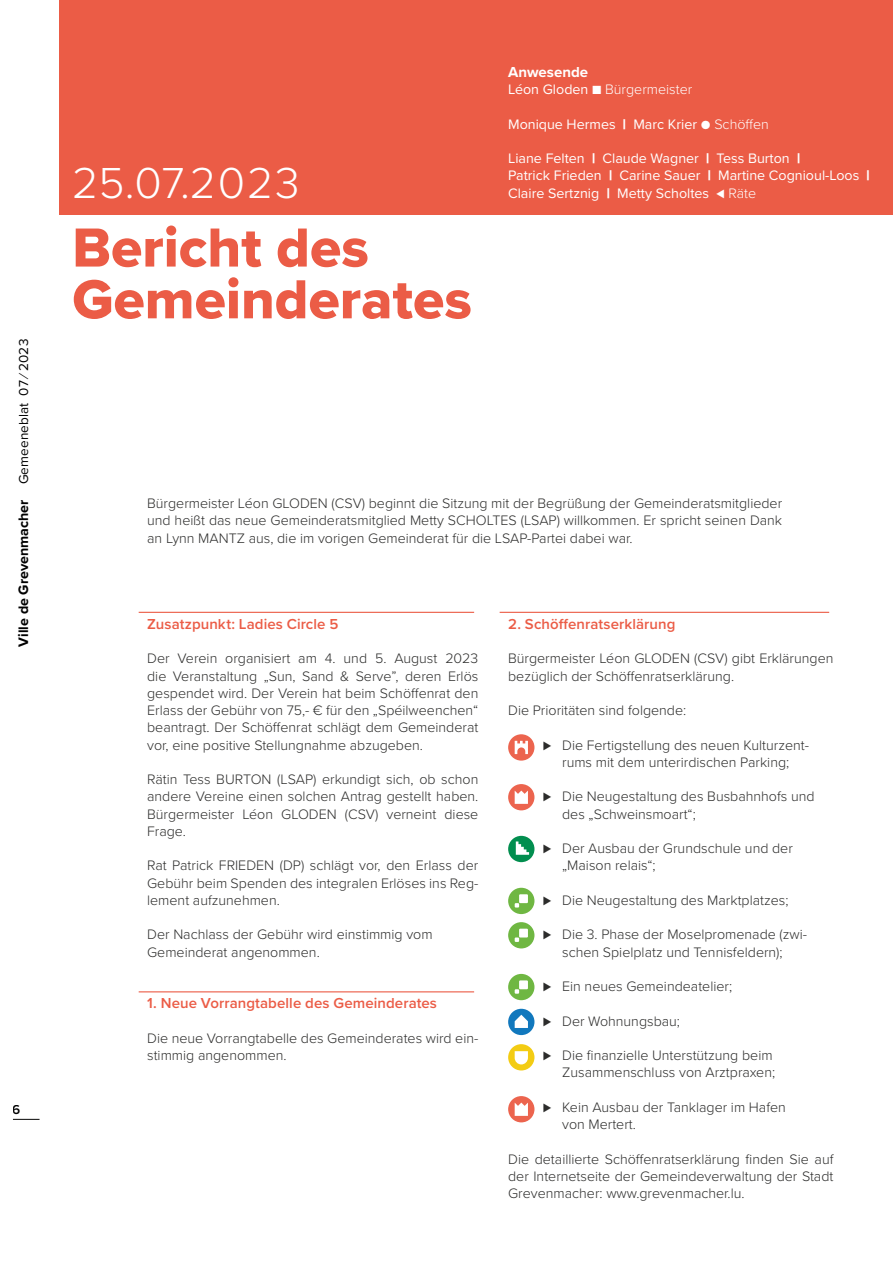
<style>
.page{position:relative;width:893px;height:1263px;background:#fff}
.page>*{position:absolute;margin:0;border:0;box-sizing:border-box;transform-origin:0 0}
.t1{font:57px/51.8px "Proxima Nova Extrabld";color:#eb5c46}
.t2{font:300 45px "Proxima Nova";letter-spacing:.04em;color:#fff}
.t3{font:600 15px "Proxima Nova";letter-spacing:.005em;color:#eb5c46}
.t4{font:700 15px "Proxima Nova";color:#fff}
.t5{font:300 14.25px/17.2px "Proxima Nova";color:#2c2c2b}
.t6{font:14.25px/17.2px "Proxima Nova";color:#fff}
.t7{font:700 14.25px "Proxima Nova";color:#000}
.t8{font:300 14.25px "Proxima Nova";color:#fff}
.t9{font:600 13.5px "Proxima Nova";color:#000}
.s1{font-weight:400;font-size:13.5px}
.s2{font-weight:400}
.s3{font-weight:900}
.s4{font-weight:300}
</style>
<div class="page">
<div style="left:60px;top:0;width:833px;height:215px;background:#eb5c46"></div>
<hr style="left:139px;top:612px;width:335px;height:1px;background:#eb5c46">
<hr style="left:139px;top:991px;width:335px;height:1px;background:#eb5c46">
<hr style="left:500px;top:612px;width:329px;height:1px;background:#eb5c46">
<svg style="left:13px;top:1119px;width:27px;height:1px"></svg>
<div style="left:508px;top:734px;width:26px;height:27px;background:#ec644e;border-radius:50%"></div>
<svg style="left:515px;top:741px;width:13px;height:13px"></svg>
<div style="left:508px;top:784px;width:26px;height:26px;background:#ec644e;border-radius:50%"></div>
<svg style="left:515px;top:791px;width:13px;height:13px"></svg>
<div style="left:508px;top:1096px;width:26px;height:26px;background:#ec644e;border-radius:50%"></div>
<svg style="left:515px;top:1102px;width:13px;height:14px"></svg>
<div style="left:508px;top:836px;width:26px;height:26px;background:#028e4f;border-radius:50%"></div>
<svg style="left:516px;top:841px;width:13px;height:14px"></svg>
<div style="left:508px;top:888px;width:26px;height:26px;background:#6fb742;border-radius:50%"></div>
<div style="left:519px;top:894px;width:9px;height:9px;background:#fff"></div>
<svg style="left:515px;top:903px;width:4px;height:4px"></svg>
<div style="left:508px;top:1009px;width:26px;height:26px;background:#1178bd;border-radius:50%"></div>
<svg style="left:515px;top:1015px;width:13px;height:13px"></svg>
<div style="left:508px;top:1044px;width:26px;height:26px;background:#f3cc13;border-radius:50%"></div>
<svg style="left:515px;top:1051px;width:13px;height:13px"></svg>
<div style="left:508px;top:922px;width:26px;height:26px;background:#6fb742;border-radius:50%"></div>
<div style="left:519px;top:929px;width:9px;height:8px;background:#fff"></div>
<svg style="left:515px;top:937px;width:4px;height:5px"></svg>
<div style="left:508px;top:974px;width:26px;height:26px;background:#6fb742;border-radius:50%"></div>
<div style="left:519px;top:980px;width:9px;height:9px;background:#fff"></div>
<svg style="left:515px;top:989px;width:4px;height:5px"></svg>
<p class="t7" style="left:13px;top:646px;width:309px;rotate:-90deg">Ville de Grevenmacher <span class="s1">Gemeeneblat 07 ∕2023</span></p>
<p class="t9" style="left:13px;top:1100px;width:10px">6</p>
<h2 class="t2" style="left:72px;top:149px;width:229px">25.07.2023</h2>
<h1 class="t1" style="left:72px;top:221px;width:401px">Bericht des<br>Gemeinderates</h1>
<p class="t4" style="left:508px;top:61px;width:81px">Anwesende</p>
<p class="t8" style="left:508px;top:79px;width:186px"><span class="s2">Léon Gloden ■</span> Bürgermeister</p>
<p class="t6" style="left:508px;top:115px;width:262px">Monique Hermes <span class="s3">|</span> Marc Krier ● <span class="s4">Schöffen</span></p>
<p class="t6" style="left:508px;top:149px;width:363px">Liane Felten <span class="s3">|</span> Claude Wagner <span class="s3">|</span> Tess Burton <span class="s3">|<br></span>Patrick Frieden <span class="s3">|</span> Carine Sauer <span class="s3">|</span> Martine Cognioul-Loos <span class="s3">|</span></p>
<p class="t6" style="left:508px;top:184px;width:250px">Claire Sertznig <span class="s3">|</span> Metty Scholtes ⊳ <span class="s4">Räte</span></p>
<p class="t5" style="left:147px;top:494px;width:636px;text-align:justify">Bürgermeister Léon GLODEN (CSV) beginnt die Sitzung mit der Begrüßung der Gemeinderatsmitglieder und heißt das neue Gemeinderatsmitglied Metty SCHOLTES (LSAP) willkommen. Er spricht seinen Dank an Lynn MANTZ aus, die im vorigen Gemeinderat für die LSAP-Partei dabei war.</p>
<p class="t3" style="left:147px;top:613px;width:193px">Zusatzpunkt: Ladies Circle 5</p>
<p class="t5" style="left:147px;top:649px;width:333px;text-align:justify">Der Verein organisiert am 4. und 5. August 2023 die Veranstaltung „Sun, Sand &amp; Serve”, deren Erlös gespendet wird. Der Verein hat beim Schöffenrat den Erlass der Gebühr von 75,- € für den „Spéilweenchen“ beantragt. Der Schöffenrat schlägt dem Gemeinderat vor, eine positive Stellungnahme abzugeben.</p>
<p class="t5" style="left:147px;top:770px;width:333px;text-align:justify">Rätin Tess BURTON (LSAP) erkundigt sich, ob schon andere Vereine einen solchen Antrag gestellt haben.<br>Bürgermeister Léon GLODEN (CSV) verneint diese Frage.</p>
<p class="t5" style="left:147px;top:856px;width:333px;text-align:justify">Rat Patrick FRIEDEN (DP) schlägt vor, den Erlass der Gebühr beim Spenden des integralen Erlöses ins Reg&shy;lement aufzunehmen.</p>
<p class="t5" style="left:147px;top:925px;width:287px">Der Nachlass der Gebühr wird einstimmig vom<br>Gemeinderat angenommen.</p>
<p class="t3" style="left:147px;top:992px;width:291px">1. Neue Vorrangtabelle des Gemeinderates</p>
<p class="t5" style="left:147px;top:1029px;width:333px">Die neue Vorrangtabelle des Gemeinderates wird ein&shy;stimmig angenommen.</p>
<p class="t3" style="left:508px;top:613px;width:169px">2. Schöffenratserklärung</p>
<p class="t5" style="left:508px;top:649px;width:327px">Bürgermeister Léon GLODEN (CSV) gibt Erklärungen bezüglich der Schöffenratserklärung.</p>
<p class="t5" style="left:508px;top:701px;width:180px">Die Prioritäten sind folgende:</p>
<p class="t5" style="left:543px;top:735px;width:268px;text-align:center">⊲ Die Fertigstellung des neuen Kulturzent&shy;rums mit dem unterirdischen Parking;</p>
<p class="t5" style="left:562px;top:787px;width:254px;text-indent:-19px">⊲ Die Neugestaltung des Busbahnhofs und des „Schweinsmoart“;</p>
<p class="t5" style="left:562px;top:839px;width:232px;text-indent:-19px">⊲ Der Ausbau der Grundschule und der „Maison relais“;</p>
<p class="t5" style="left:543px;top:891px;width:247px">⊲ Die Neugestaltung des Marktplatzes;</p>
<p class="t5" style="left:543px;top:925px;width:266px;text-align:center">⊲ Die 3. Phase der Moselpromenade (zwi&shy;schen Spielplatz und Tennisfeldern);</p>
<p class="t5" style="left:543px;top:977px;width:191px">⊲ Ein neues Gemeindeatelier;</p>
<p class="t5" style="left:543px;top:1011px;width:139px">⊲ Der Wohnungsbau;</p>
<p class="t5" style="left:543px;top:1046px;width:234px;text-align:right">⊲ Die finanzielle Unterstützung beim<br>Zusammenschluss von Arztpraxen;</p>
<p class="t5" style="left:562px;top:1098px;width:225px;text-indent:-19px">⊲ Kein Ausbau der Tanklager im Hafen von Mertert.</p>
<p class="t5" style="left:508px;top:1149px;width:327px;text-align:justify">Die detaillierte Schöffenratserklärung finden Sie auf der Internetseite der Gemeindeverwaltung der Stadt Grevenmacher: www.grevenmacher.lu.</p>
</div>
